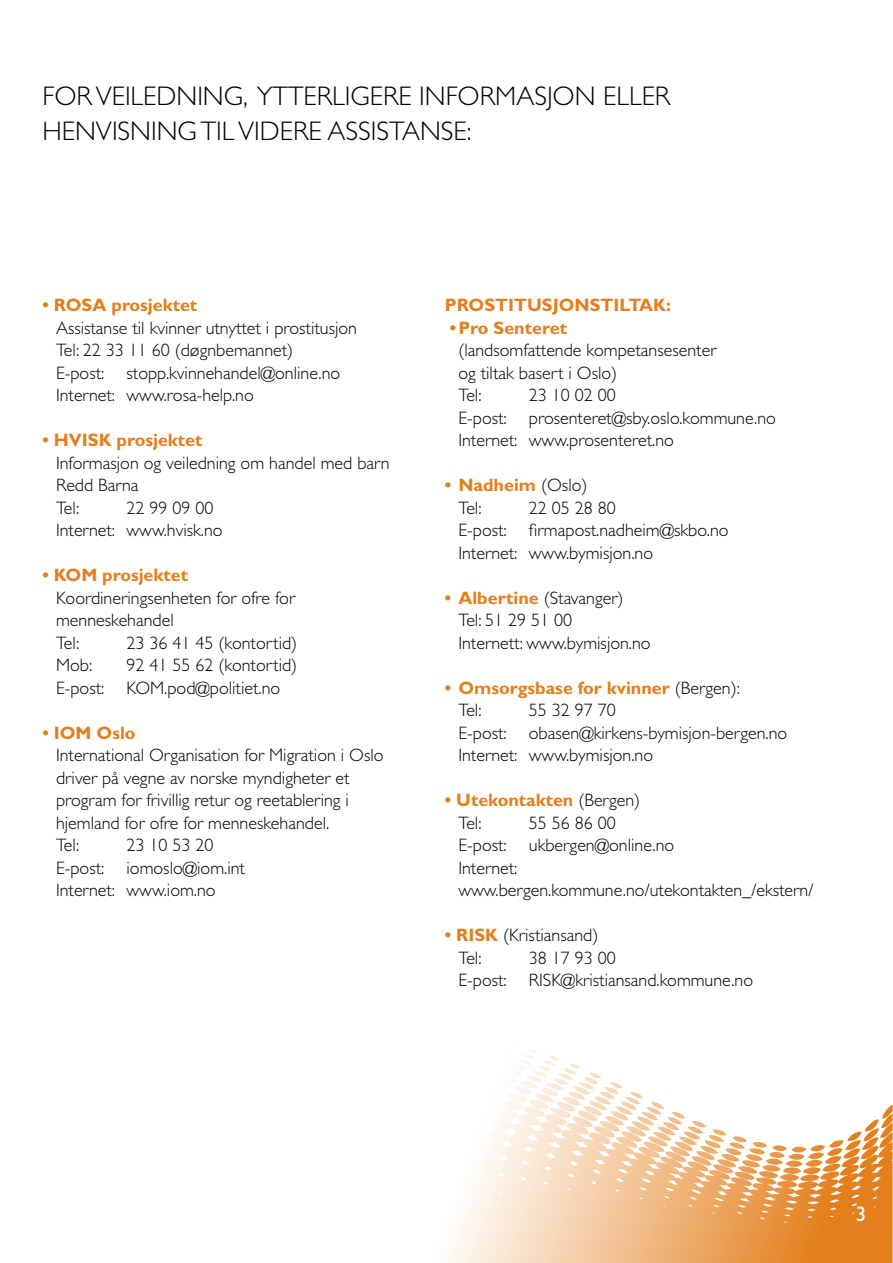
<style>
.page{position:relative;width:893px;height:1263px;background:#fff}
.page>*{position:absolute;margin:0;border:0;box-sizing:border-box;transform-origin:0 0}
.t1{font:300 27px "Gill Sans";color:#000}
.t2{font:21px "Gill Sans";color:#fff}
.t3{font:300 18px/22.5px "Gill Sans";color:#000}
.t4{font:700 18px/22.5px "Gill Sans";color:#e37f1c}
.s1{font-weight:700;color:#e37f1c}
.s2{font-weight:300;color:#000}
</style>
<div class="page">
<svg style="left:447px;top:1183px;width:446px;height:80px;background:#efb780"></svg>
<svg style="left:476px;top:1049px;width:417px;height:134px"></svg>
<h1 class="t1" style="left:43px;top:81px;width:84px">For veilednin</h1>
<h1 class="t1" style="left:224px;top:81px;width:48px">g, ytterli</h1>
<h1 class="t1" style="left:350px;top:81px;width:34px">gere</h1>
<h1 class="t1" style="left:419px;top:81px;width:17px">informasjon</h1>
<h1 class="t1" style="left:603px;top:81px;width:15px">eller</h1>
<h1 class="t1" style="left:43px;top:116px;width:18px">hen</h1>
<h1 class="t1" style="left:96px;top:116px;width:30px">visnin</h1>
<h1 class="t1" style="left:178px;top:116px;width:91px">g til videre</h1>
<h1 class="t1" style="left:328px;top:116px;width:15px">assistanse</h1>
<h1 class="t1" style="left:467px;top:116px;width:6px">:</h1>
<p class="t4" style="left:43px;top:294px;width:156px">• ROSA prosjektet</p>
<p class="t3" style="left:56px;top:317px;width:303px">Assistanse til kvinner utnyttet i prostitusjon Tel: 22 33 11 60 (døgnbemannet)<br>E-post: stopp.kvinnehandel@online.no Internet: www.rosa-help.no</p>
<p class="t4" style="left:43px;top:429px;width:161px">• HVISK prosjektet</p>
<p class="t3" style="left:56px;top:452px;width:335px">Informasjon og veiledning om handel med barn<br>Redd Barna<br>Tel:</p>
<p class="t3" style="left:56px;top:497px;width:168px;text-indent:71px">22 99 09 00<br>Internet: www.hvisk.no</p>
<p class="t4" style="left:43px;top:564px;width:147px">• KOM prosjektet</p>
<p class="t3" style="left:56px;top:587px;width:241px">Koordineringsenheten for ofre for menneskehandel<br>Tel:</p>
<p class="t3" style="left:127px;top:632px;width:172px">23 36 41 45 (kontortid)</p>
<p class="t3" style="left:56px;top:654px;width:243px;text-indent:71px">92 41 55 62 (kontortid)<br>E-post: KOM.pod@politiet.no</p>
<p class="t4" style="left:43px;top:721px;width:95px">• IOM Oslo</p>
<p class="t3" style="left:56px;top:744px;width:329px">International Organisation for Migration i Oslo driver på vegne av norske myndigheter et program for frivillig retur og reetablering i hjemland for ofre for menneskehandel.<br>Tel:</p>
<p class="t3" style="left:56px;top:654px;width:38px">Mob:</p>
<p class="t3" style="left:56px;top:834px;width:191px;text-indent:71px">23 10 53 20<br>E-post: iomoslo@iom.int<br>Internet: www.iom.no</p>
<p class="t4" style="left:445px;top:294px;width:25px">Pros</p>
<p class="t4" style="left:495px;top:294px;width:177px">titusjonsti ltak:</p>
<p class="t4" style="left:450px;top:316px;width:119px">•Pro Senteret</p>
<p class="t3" style="left:458px;top:339px;width:259px">(landsomfattende kompetansesenter og tiltak basert i Oslo)<br>Tel:</p>
<p class="t3" style="left:458px;top:384px;width:319px;text-indent:71px">23 10 02 00<br>E-post: prosenteret@sby.oslo.kommune.no<br>Internet: www.prosenteret.no</p>
<p class="t3" style="left:458px;top:474px;width:131px;text-indent:-14px"><span class="s1">• Nadheim</span> (Oslo)<br>Tel:</p>
<p class="t3" style="left:458px;top:497px;width:272px;text-indent:71px">22 05 28 80<br>E-post: firmapost.nadheim@skbo.no<br>Internet: www.bymisjon.no</p>
<p class="t3" style="left:458px;top:587px;width:194px;text-indent:-14px"><span class="s1">• Albertine</span> (Stavanger)<br>Tel: 51 29 51 00<br>Internett: www.bymisjon.no</p>
<p class="t4" style="left:458px;top:676px;width:283px;text-indent:-14px">• Omsorgsbase for kvinner <span class="s2">(Bergen):<br>Tel:</span></p>
<p class="t3" style="left:458px;top:699px;width:330px;text-indent:71px">55 32 97 70<br>E-post: obasen@kirkens-bymisjon-bergen.no<br>Internet: www.bymisjon.no</p>
<p class="t4" style="left:458px;top:789px;width:183px;text-indent:-14px">• Utekontakten <span class="s2">(Bergen)<br>Tel:</span></p>
<p class="t3" style="left:458px;top:812px;width:357px;text-indent:71px">55 56 86 00<br>E-post: ukbergen@online.no<br>Internet: www.bergen.kommune.no/utekontakten_/ekstern/</p>
<p class="t3" style="left:458px;top:924px;width:142px;text-indent:-14px"><span class="s1">• RISK</span> (Kristiansand)<br>Tel:</p>
<p class="t3" style="left:458px;top:947px;width:296px;text-indent:71px">38 17 93 00<br>E-post: RISK@kristiansand.kommune.no</p>
<p class="t2" style="left:856px;top:1201px;width:12px">3</p>
</div>
